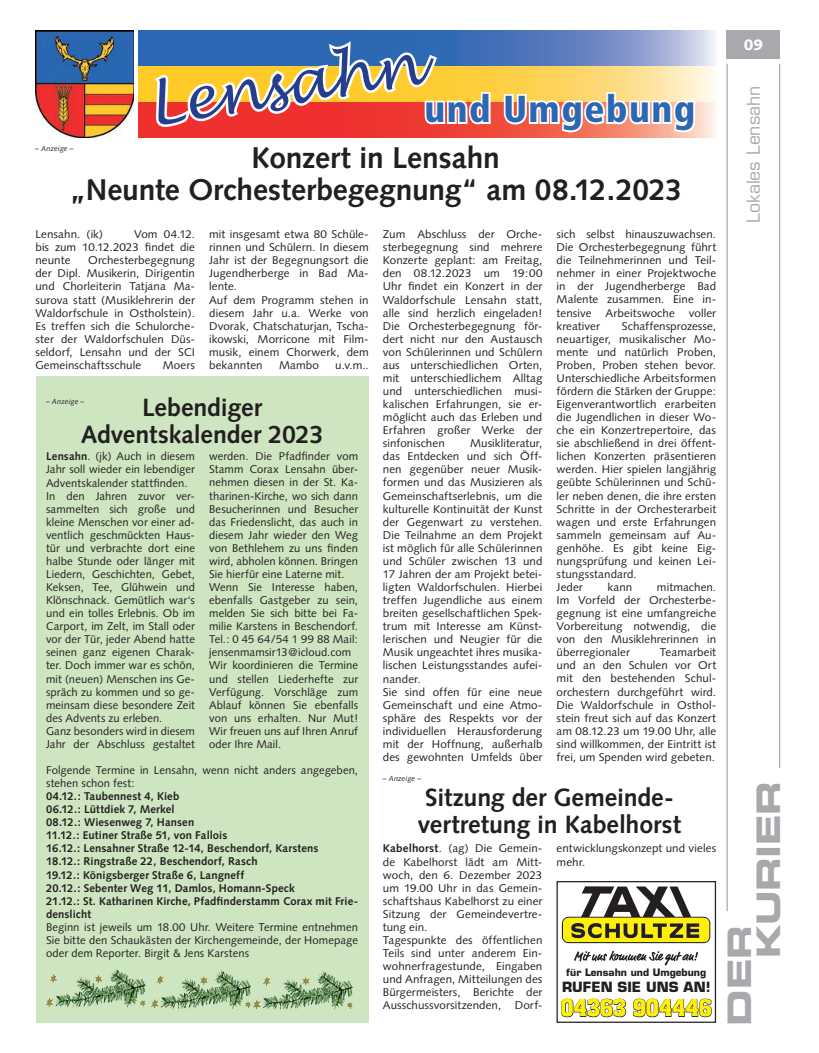
<style>
.page{position:relative;width:819px;height:1053px;background:#fff}
.page>*{position:absolute;margin:0;border:0;box-sizing:border-box;transform-origin:0 0}
.t1{font:italic 57.5px "Lucida Handwriting";color:#253f8e}
.t2{font:900 condensed 37.5px "Frutiger LT Std";letter-spacing:.04em;color:#2b67b2}
.t3{font:32.5px/28.9px "Eurostile LT Std Bold Ex 2";letter-spacing:-.01em;color:#a8a9ad}
.t4{font:700 30px/32.5px "Syntax LT Std";letter-spacing:-.005em;color:#231f20;text-align:center}
.t5{font:500 25.25px "Aargau";color:#fff101}
.t6{font:700 25px/27.5px "Syntax LT Std";letter-spacing:-.005em;color:#231f20;text-align:center}
.t7{font:17.5px "Eurostile LT Std";letter-spacing:-.005em;color:#a8a9ad}
.t8{font:900 15px "Syntax LT Std";color:#fff}
.t9{font:700 13.75px "Eurostile LT Std";color:#231f20}
.t10{font:11.25px/13px "Syntax";letter-spacing:.005em;color:#231f20}
.t11{font:700 11.25px/13px "Syntax";letter-spacing:.01em;color:#231f20}
.t12{font:700 10px "Eurostile LT Std";color:#231f20}
.t13{font:italic 7.5px "Syntax LT Std";letter-spacing:.015em;color:#231f20}
.s1{font-weight:700}
.s2{font-weight:400}
</style>
<div class="page">
<div style="left:36px;top:376px;width:332px;height:646px;background:#cde5c1"></div>
<hr style="left:726px;top:64px;width:1px;height:847px;background:#939598">
<hr style="left:779px;top:64px;width:1px;height:703px;background:#939598">
<div style="left:726px;top:30px;width:54px;height:29px;background:#a8a9ad"></div>
<div style="left:556px;top:881px;width:160px;height:141px;border:1px solid #231f20"></div>
<svg style="left:574px;top:951px;width:124px;height:14px"></svg>
<svg style="left:562px;top:886px;width:148px;height:57px"></svg>
<svg style="left:561px;top:998px;width:65px;height:19px"></svg>
<svg style="left:633px;top:998px;width:79px;height:19px"></svg>
<img style="left:35px;top:31px;width:99px;height:106px">
<svg style="left:138px;top:102px;width:578px;height:35px;background:#f4897d"></svg>
<svg style="left:138px;top:31px;width:576px;height:35px;background:#6c8bc5"></svg>
<svg style="left:138px;top:66px;width:576px;height:36px;background:#fedc7e"></svg>
<svg style="left:502px;top:90px;width:195px;height:44px"></svg>
<svg style="left:150px;top:36px;width:343px;height:101px"></svg>
<img style="left:55px;top:969px;width:61px;height:38px">
<p class="t1" style="left:142px;top:72px;width:276px;rotate:-9deg">Lensahn</p>
<p class="t2" style="left:424px;top:86px;width:272px">und Umgebung</p>
<p class="t4" style="left:69px;top:141px;width:614px">Konzert in Lensahn<br>„Neunte Orchesterbegegnung“ am 08.12.2023</p>
<p class="t10" style="left:383px;top:228px;width:161px;text-align:justify">Zum Abschluss der Orche&shy;sterbegegnung sind mehrere Konzerte geplant: am Freitag, den 08.12.2023 um 19:00<br>Uhr findet ein Konzert in der Waldorfschule Lensahn statt, alle sind herzlich eingeladen!<br>Die Orchesterbegegnung för&shy;dert nicht nur den Austausch von Schülerinnen und Schülern aus unterschiedlichen Orten, mit unterschiedlichem Alltag und unterschiedlichen musi&shy;kalischen Erfahrungen, sie er&shy;möglicht auch das Erleben und Erfahren großer Werke der sinfonischen</p>
<p class="t13" style="left:35px;top:144px;width:40px">– Anzeige –</p>
<p class="t10" style="left:556px;top:228px;width:161px;text-align:justify">sich selbst hinauszuwachsen.<br>Die Orchesterbegegnung führt die Teilnehmerinnen und Teil&shy;nehmer in einer Projektwoche in der Jugendherberge Bad Malente zusammen. Eine in&shy;tensive Arbeitswoche voller kreativer</p>
<p class="t10" style="left:209px;top:228px;width:161px">mit insgesamt etwa 80 Schüle&shy;rinnen und Schülern. In diesem<br>Jahr ist der Begegnungsort die<br>Jugendherberge in Bad Ma&shy;lente.<br>Auf dem Programm stehen in diesem Jahr u.a. Werke von<br>Dvorak, Chatschaturjan, Tscha&shy;ikowski, Morricone mit Film&shy;musik, einem Chorwerk, dem bekannten</p>
<p class="t10" style="left:35px;top:228px;width:69px">Lensahn. (ik)</p>
<p class="t10" style="left:35px;top:228px;width:161px;text-align:justify;text-indent:99px">Vom 04.12. bis zum 10.12.2023 findet die neunte</p>
<p class="t10" style="left:35px;top:254px;width:161px;text-align:justify;text-indent:53px">Orchesterbegegnung der Dipl. Musikerin, Dirigentin und Chorleiterin Tatjana Ma&shy;surova statt (Musiklehrerin der Waldorfschule in Ostholstein).<br>Es treffen sich die Schulorche&shy;ster der Waldorfschulen Düs&shy;seldorf, Lensahn und der SCI Gemeinschaftsschule</p>
<p class="t10" style="left:556px;top:319px;width:161px;text-indent:65px">Schaffensprozesse, neuartiger, musikalischer Mo&shy;mente und natürlich Proben,<br>Proben, Proben stehen bevor.<br>Unterschiedliche Arbeitsformen fördern die Stärken der Gruppe:<br>Eigenverantwortlich erarbeiten die Jugendlichen in dieser Wo&shy;che ein Konzertrepertoire, das sie abschließend in drei öffent&shy;lichen Konzerten präsentieren werden. Hier spielen langjährig geübte Schülerinnen und Schü&shy;ler neben denen, die ihre ersten<br>Schritte in der Orchesterarbeit wagen und erste Erfahrungen sammeln gemeinsam auf Au&shy;genhöhe. Es gibt keine Eig&shy;nungsprüfung und keinen Lei&shy;stungsstandard.<br>Jeder</p>
<p class="t10" style="left:279px;top:358px;width:41px">Mambo</p>
<p class="t10" style="left:335px;top:358px;width:35px">u.v.m..</p>
<p class="t10" style="left:163px;top:358px;width:34px">Moers</p>
<p class="t6" style="left:81px;top:393px;width:244px">Lebendiger<br>Adventskalender 2023</p>
<p class="t10" style="left:46px;top:450px;width:150px"><span class="s1">Lensahn</span>. (jk) Auch in diesem<br>Jahr soll wieder ein lebendiger<br>Adventskalender stattfinden.<br>In den Jahren zuvor ver&shy;sammelten sich große und kleine Menschen vor einer ad&shy;ventlich geschmückten Haus&shy;tür und verbrachte dort eine halbe Stunde oder länger mit<br>Liedern, Geschichten, Gebet,<br>Keksen, Tee, Glühwein und<br>Klönschnack. Gemütlich war‘s und ein tolles Erlebnis. Ob im<br>Carport, im Zelt, im Stall oder vor der Tür, jeder Abend hatte seinen ganz eigenen Charak&shy;ter. Doch immer war es schön, mit (neuen) Menschen ins Ge&shy;spräch zu kommen und so ge&shy;meinsam diese besondere Zeit des Advents zu erleben.<br>Ganz besonders wird in diesem<br>Jahr der Abschluss gestaltet</p>
<p class="t10" style="left:209px;top:450px;width:150px">werden. Die Pfadfinder vom<br>Stamm Corax Lensahn über&shy;nehmen diesen in der St. Ka&shy;tharinen-Kirche, wo sich dann<br>Besucherinnen und Besucher das Friedenslicht, das auch in diesem Jahr wieder den Weg von Bethlehem zu uns finden wird, abholen können. Bringen<br>Sie hierfür eine Laterne mit.<br>Wenn Sie Interesse haben, ebenfalls Gastgeber zu sein, melden Sie sich bitte bei Fa&shy;milie Karstens in Beschendorf.<br>Tel.: 0 45 64/54 1 99 88 Mail: jensenmamsir13@icloud.com<br>Wir koordinieren die Termine und stellen Liederhefte zur<br>Verfügung. Vorschläge zum<br>Ablauf können Sie ebenfalls von uns erhalten. Nur Mut!<br>Wir freuen uns auf Ihren Anruf oder Ihre Mail.</p>
<p class="t11" style="left:46px;top:763px;width:313px"><span class="s2">Folgende Termine in Lensahn, wenn nicht anders angegeben, stehen schon fest:<br></span>04.12.: Taubennest 4, Kieb<br>06.12.: Lüttdiek 7, Merkel<br>08.12.: Wiesenweg 7, Hansen<br>11.12.: Eutiner Straße 51, von Fallois<br>16.12.: Lensahner Straße 12-14, Beschendorf, Karstens<br>18.12.: Ringstraße 22, Beschendorf, Rasch<br>19.12.: Königsberger Straße 6, Langneff<br>20.12.: Sebenter Weg 11, Damlos, Homann-Speck<br>21.12.: St. Katharinen Kirche, Pfadfinderstamm Corax mit Frie&shy;denslicht<br><span class="s2">Beginn ist jeweils um 18.00 Uhr. Weitere Termine entnehmen Sie bitte den Schaukästen der Kirchengemeinde, der Homepage oder dem Reporter. Birgit &amp; Jens Karstens</span></p>
<p class="t13" style="left:46px;top:396px;width:40px">– Anzeige –</p>
<p class="t10" style="left:383px;top:437px;width:161px;text-indent:87px">Musikliteratur, das Entdecken und sich Öff&shy;nen gegenüber neuer Musik&shy;formen und das Musizieren als<br>Gemeinschaftserlebnis, um die kulturelle Kontinuität der Kunst der Gegenwart zu verstehen.<br>Die Teilnahme an dem Projekt ist möglich für alle Schülerinnen und Schüler zwischen 13 und<br>17 Jahren der am Projekt betei&shy;ligten Waldorfschulen. Hierbei treffen Jugendliche aus einem breiten gesellschaftlichen Spek&shy;trum mit Interesse am Künst&shy;lerischen und Neugier für die<br>Musik ungeachtet ihres musika&shy;lischen Leistungsstandes aufei&shy;nander.<br>Sie sind offen für eine neue<br>Gemeinschaft und eine Atmo&shy;sphäre des Respekts vor der individuellen Herausforderung mit der Hoffnung, außerhalb des gewohnten Umfelds über</p>
<p class="t10" style="left:556px;top:580px;width:161px;text-align:justify;text-indent:100px">mitmachen.<br>Im Vorfeld der Orchesterbe&shy;gegnung ist eine umfangreiche Vorbereitung notwendig, die von den Musiklehrerinnen in überregionaler</p>
<p class="t10" style="left:607px;top:580px;width:26px">kann</p>
<p class="t10" style="left:556px;top:646px;width:161px;text-align:justify;text-indent:103px">Teamarbeit und an den Schulen vor Ort mit den bestehenden Schul&shy;orchestern durchgeführt wird.<br>Die Waldorfschule in Osthol&shy;stein freut sich auf das Konzert am 08.12.23 um 19.00 Uhr, alle sind willkommen, der Eintritt ist frei, um Spenden wird gebeten.</p>
<p class="t13" style="left:383px;top:773px;width:40px">– Anzeige –</p>
<p class="t6" style="left:418px;top:783px;width:265px;text-align:left">Sitzung der Gemeinde&shy;vertretung in Kabelhorst</p>
<p class="t10" style="left:383px;top:842px;width:161px"><span class="s1">Kabelhorst</span>. (ag) Die Gemein&shy;de Kabelhorst lädt am Mitt&shy;woch, den 6. Dezember 2023 um 19.00 Uhr in das Gemein&shy;schaftshaus Kabelhorst zu einer<br>Sitzung der Gemeindevertre&shy;tung ein.<br>Tagespunkte des öffentlichen<br>Teils sind unter anderem Ein&shy;wohnerfragestunde, Eingaben und Anfragen, Mitteilungen des<br>Bürgermeisters, Berichte der<br>Ausschussvorsitzenden, Dorf-</p>
<p class="t10" style="left:556px;top:842px;width:161px">entwicklungskonzept und vieles mehr.</p>
<p class="t12" style="left:566px;top:965px;width:141px">für Lensahn und Umgebung</p>
<p class="t5" style="left:560px;top:993px;width:153px">04363 904446</p>
<p class="t9" style="left:562px;top:978px;width:150px">RUFEN SIE UNS AN!</p>
<p class="t8" style="left:743px;top:36px;width:21px">09</p>
<p class="t7" style="left:743px;top:222px;width:138px;rotate:-90deg">Lokales Lensahn</p>
<p class="t3" style="left:724px;top:958px;width:179px;text-indent:-67px;rotate:-90deg">DER<br>KURIER</p>
</div>
